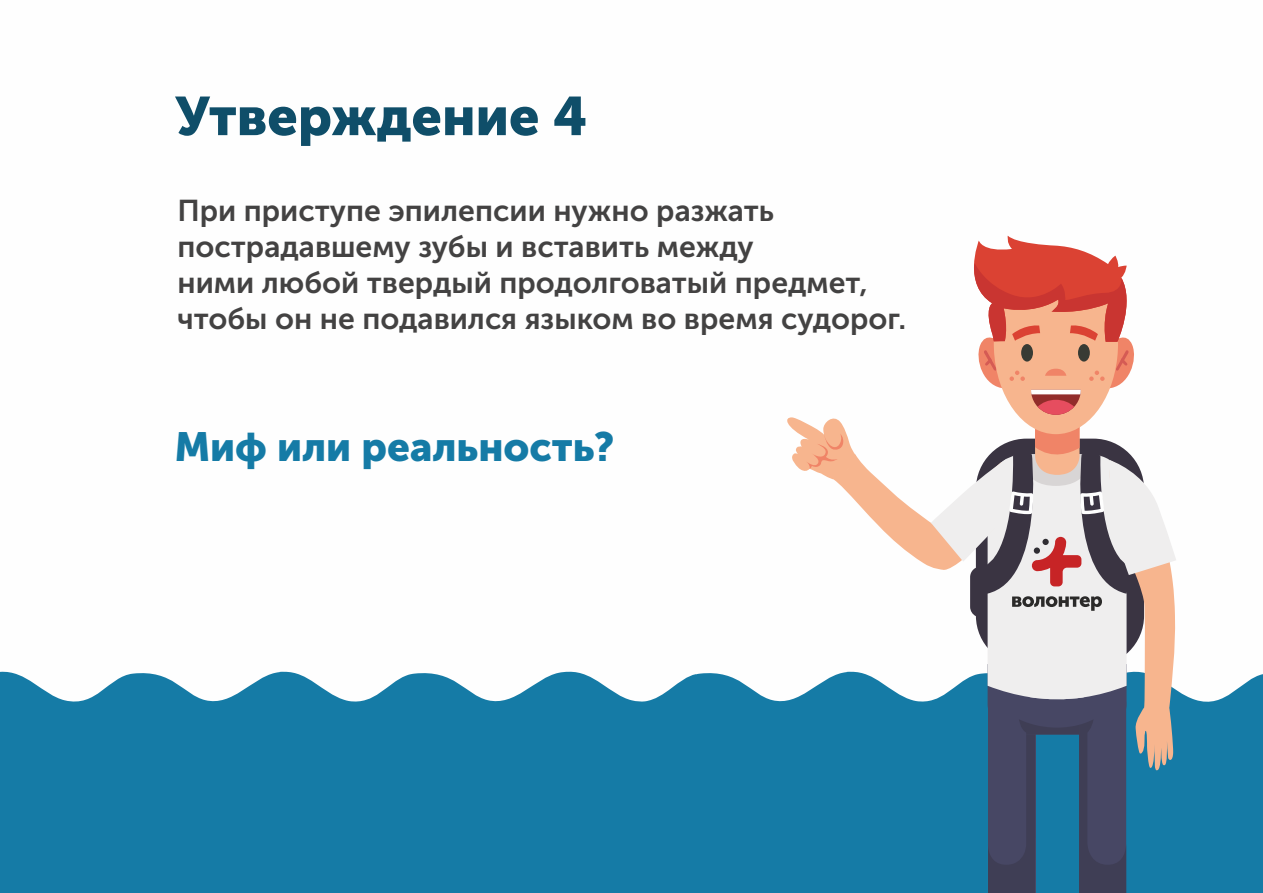
<style>
.page{position:relative;width:1263px;height:893px;background:#fff}
.page>*{position:absolute;margin:0;border:0;box-sizing:border-box;transform-origin:0 0}
.t1{font:54px "Museo Sans Cyrl 900";color:#0f4e69}
.t2{font:40.5px "Museo Sans Cyrl 900";color:#157ba6}
.t3{font:30px/36px "Museo Sans Cyrl 700";color:#434242}
</style>
<div class="page">
<svg style="left:0;top:671px;width:1263px;height:222px;background:#2584ac"></svg>
<svg style="left:784px;top:236px;width:392px;height:657px"></svg>
<h1 class="t1" style="left:175px;top:95px;width:413px">Утверждение 4</h1>
<p class="t3" style="left:177px;top:195px;width:730px">При приступе эпилепсии нужно разжать пострадавшему зубы и вставить между<br>ними любой твердый продолговатый предмет, чтобы он не подавился языком во время судорог.</p>
<h2 class="t2" style="left:175px;top:431px;width:441px">Миф или реальность?</h2>
</div>
